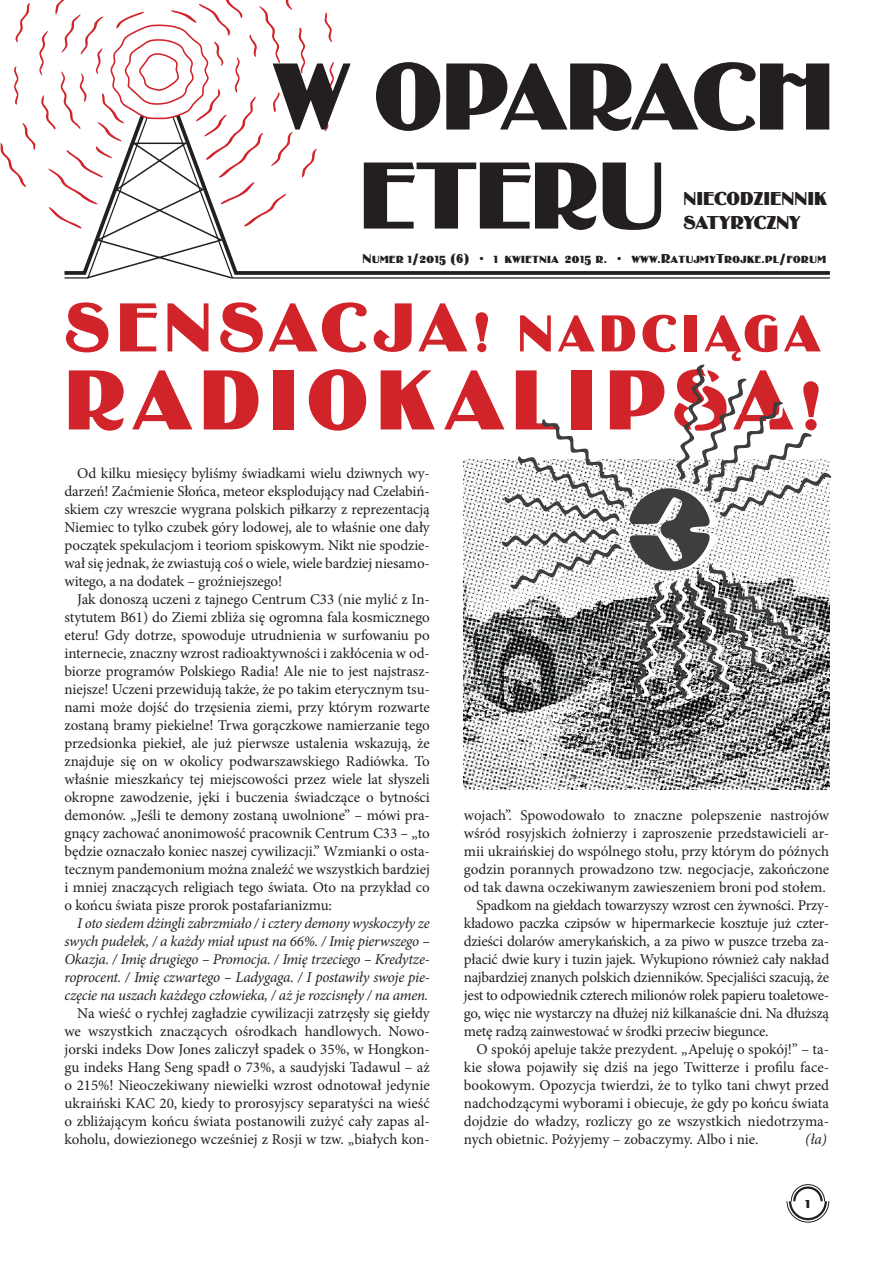
<style>
.page{position:relative;width:893px;height:1263px;background:#fff}
.page>*{position:absolute;margin:0;border:0;box-sizing:border-box;transform-origin:0 0}
.t1{font:99px/99px "Binner SCDOT";letter-spacing:-.01em;color:#231f20}
.t2{font:88.5px "Binner SCDOT";letter-spacing:.09em;color:#d1232a}
.t3{font:72px "Binner SCDOT";letter-spacing:.08em;color:#d1232a}
.t4{font:19.5px/24px "Binner SCDOT";color:#231f20}
.t5{font:15px/18px "Minion Pro";letter-spacing:-.01em;color:#231f20;text-align:justify}
.t6{font:italic 15px/18px "Minion Pro";letter-spacing:-.015em;color:#231f20;text-align:justify}
.t7{font:15px "Binner SCDOT";color:#231f20}
.t8{font:13.5px "Binner SCDOT";letter-spacing:.04em;color:#231f20}
.s1{font-size:54px}
</style>
<div class="page">
<svg style="left:786px;top:1184px;width:44px;height:39px"></svg>
<svg style="left:318px;top:111px;width:512px;height:168px"></svg>
<svg style="left:324px;top:12px;width:9px;height:31px"></svg>
<svg style="left:329px;top:62px;width:5px;height:31px"></svg>
<svg style="left:324px;top:111px;width:7px;height:22px"></svg>
<svg style="left:1px;top:0;width:317px;height:279px"></svg>
<img style="left:463px;top:460px;width:366px;height:329px">
<svg style="left:812px;top:459px;width:20px;height:238px"></svg>
<svg style="left:502px;top:378px;width:265px;height:294px"></svg>
<svg style="left:517px;top:432px;width:295px;height:267px"></svg>
<svg style="left:629px;top:488px;width:87px;height:83px"></svg>
<h1 class="t1" style="left:359px;top:48px;width:477px;text-indent:-85px">W OPARACH<br>ETERU</h1>
<h3 class="t4" style="left:684px;top:186px;width:145px">NIECODZIENNIK<br>SATYRYCZNY</h3>
<p class="t8" style="left:362px;top:251px;width:465px">Numer 1/2015 (6) • 1 kwietnia 2015 r. • www.RatujmyTrojke.pl/forum</p>
<h3 class="t3" style="left:64px;top:287px;width:757px">SENSACJA! <span class="s1">NADCIĄGA</span></h3>
<h2 class="t2" style="left:64px;top:351px;width:760px">RADIOKALIPSA!</h2>
<p class="t5" style="left:64px;top:464px;width:367px;text-indent:13px">Od kilku miesięcy byliśmy świadkami wielu dziwnych wy&shy;darzeń! Zaćmienie Słońca, meteor eksplodujący nad Czelabiń&shy;skiem czy wreszcie wygrana polskich piłkarzy z reprezentacją Niemiec to tylko czubek góry lodowej, ale to właśnie one dały początek spekulacjom i teoriom spiskowym. Nikt nie spodzie&shy;wał się jednak, że zwiastują coś o wiele, wiele bardziej niesamo&shy;witego, a na dodatek – groźniejszego!</p>
<p class="t5" style="left:64px;top:590px;width:367px;text-indent:13px">Jak donoszą uczeni z tajnego Centrum C33 (nie mylić z In&shy;stytutem B61) do Ziemi zbliża się ogromna fala kosmicznego eteru! Gdy dotrze, spowoduje utrudnienia w surfowaniu po internecie, znaczny wzrost radioaktywności i zakłócenia w od&shy;biorze programów Polskiego Radia! Ale nie to jest najstrasz&shy;niejsze! Uczeni przewidują także, że po takim eterycznym tsu&shy;nami może dojść do trzęsienia ziemi, przy którym rozwarte zostaną bramy piekielne! Trwa gorączkowe namierzanie tego przedsionka piekieł, ale już pierwsze ustalenia wskazują, że znajduje się on w okolicy podwarszawskiego Radiówka. To właśnie mieszkańcy tej miejscowości przez wiele lat słyszeli okropne zawodzenie, jęki i buczenia świadczące o bytności demonów. „Jeśli te demony zostaną uwolnione” – mówi pra&shy;gnący zachować anonimowość pracownik Centrum C33 – „to będzie oznaczało koniec naszej cywilizacji.” Wzmianki o osta&shy;tecznym pandemonium można znaleźć we wszystkich bardziej i mniej znaczących religiach tego świata. Oto na przykład co o końcu świata pisze prorok postafarianizmu:</p>
<p class="t6" style="left:64px;top:914px;width:367px;text-indent:13px">I oto siedem dżingli zabrzmiało / i cztery demony wyskoczyły ze swych pudełek, / a każdy miał upust na 66%. / Imię pierwszego – Okazja. / Imię drugiego – Promocja. / Imię trzeciego – Kredytze&shy;roprocent. / Imię czwartego – Ladygaga. / I postawiły swoje pie&shy;częcie na uszach każdego człowieka, / aż je rozcisnęły / na amen.</p>
<p class="t5" style="left:64px;top:1004px;width:367px;text-indent:13px">Na wieść o rychłej zagładzie cywilizacji zatrzęsły się giełdy we wszystkich znaczących ośrodkach handlowych. Nowo&shy;jorski indeks Dow Jones zaliczył spadek o 35%, w Hongkon&shy;gu indeks Hang Seng spadł o 73%, a saudyjski Tadawul – aż o 215%! Nieoczekiwany niewielki wzrost odnotował jedynie ukraiński KAC 20, kiedy to prorosyjscy separatyści na wieść o zbliżającym końcu świata postanowili zużyć cały zapas al&shy;koholu, dowiezionego wcześniej z Rosji w tzw. „białych kon-</p>
<p class="t5" style="left:464px;top:806px;width:367px">wojach”. Spowodowało to znaczne polepszenie nastrojów</p>
<p class="t5" style="left:464px;top:824px;width:367px">wśród rosyjskich żołnierzy i zaproszenie przedstawicieli ar-</p>
<p class="t5" style="left:464px;top:842px;width:367px">mii ukraińskiej do wspólnego stołu, przy którym do późnych</p>
<p class="t5" style="left:464px;top:860px;width:367px">godzin porannych prowadzono tzw. negocjacje, zakończone</p>
<p class="t5" style="left:464px;top:878px;width:363px">od tak dawna oczekiwanym zawieszeniem broni pod stołem.</p>
<p class="t5" style="left:477px;top:896px;width:354px">Spadkom na giełdach towarzyszy wzrost cen żywności. Przy-</p>
<p class="t5" style="left:464px;top:914px;width:367px">kładowo paczka czipsów w hipermarkecie kosztuje już czter-</p>
<p class="t5" style="left:464px;top:932px;width:367px">dzieści dolarów amerykańskich, a za piwo w puszce trzeba za-</p>
<p class="t5" style="left:464px;top:950px;width:367px">płacić dwie kury i tuzin jajek. Wykupiono również cały nakład</p>
<p class="t5" style="left:464px;top:968px;width:367px">najbardziej znanych polskich dzienników. Specjaliści szacują, że</p>
<p class="t5" style="left:464px;top:986px;width:367px">jest to odpowiednik czterech milionów rolek papieru toaletowe-</p>
<p class="t5" style="left:464px;top:1004px;width:367px">go, więc nie wystarczy na dłużej niż kilkanaście dni. Na dłuższą</p>
<p class="t5" style="left:464px;top:1022px;width:306px">metę radzą zainwestować w środki przeciw biegunce.</p>
<p class="t5" style="left:477px;top:1040px;width:354px">O spokój apeluje także prezydent. „Apeluję o spokój!” – ta-</p>
<p class="t5" style="left:464px;top:1058px;width:367px">kie słowa pojawiły się dziś na jego Twitterze i profilu face-</p>
<p class="t5" style="left:464px;top:1076px;width:367px">bookowym. Opozycja twierdzi, że to tylko tani chwyt przed</p>
<p class="t5" style="left:464px;top:1094px;width:367px">nadchodzącymi wyborami i obiecuje, że gdy po końcu świata</p>
<p class="t5" style="left:464px;top:1112px;width:367px">dojdzie do władzy, rozliczy go ze wszystkich niedotrzyma-</p>
<p class="t5" style="left:464px;top:1130px;width:296px">nych obietnic. Pożyjemy – zobaczymy. Albo i nie.</p>
<p class="t6" style="left:805px;top:1130px;width:23px">(ła)</p>
<p class="t7" style="left:806px;top:1194px;width:6px">1</p>
</div>
